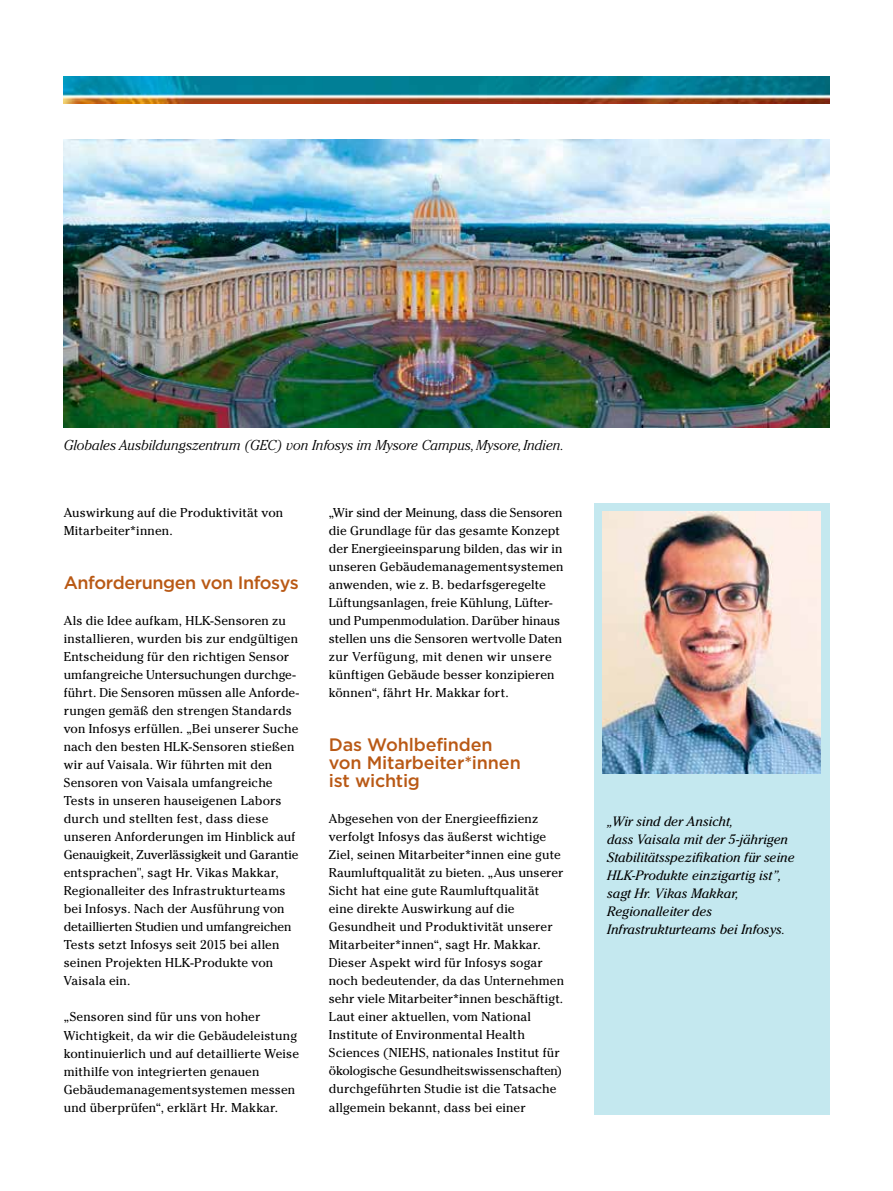
<style>
.page{position:relative;width:893px;height:1191px;background:#fff}
.page>*{position:absolute;margin:0;border:0;box-sizing:border-box;transform-origin:0 0}
.t1{font:500 18px/18px "Gotham";letter-spacing:-.015em;color:#b95915}
.t2{font:italic 300 14.25px "Cheltenham Std";color:#000}
.t3{font:italic 13.5px/18px "Cheltenham Std";letter-spacing:-.005em;color:#000}
.t4{font:12.75px/18px "Cheltenham Std";letter-spacing:.005em;color:#000}
</style>
<div class="page">
<img style="left:64px;top:77px;width:765px;height:27px">
<div style="left:594px;top:503px;width:236px;height:611px;background:#c4e8ef"></div>
<img style="left:602px;top:511px;width:219px;height:263px">
<img style="left:64px;top:139px;width:765px;height:288px">
<p class="t2" style="left:64px;top:437px;width:502px">Globales Ausbildungszentrum (GEC) von Infosys im Mysore Campus, Mysore, Indien.</p>
<p class="t4" style="left:64px;top:504px;width:221px">Auswirkung auf die Produktivität von<br>Mitarbeiter*innen.</p>
<h1 class="t1" style="left:64px;top:573px;width:236px">Anforderungen von Infosys</h1>
<p class="t4" style="left:64px;top:612px;width:237px">Als die Idee aufkam, HLK-Sensoren zu installieren, wurden bis zur endgültigen Entscheidung für den richtigen Sensor umfangreiche Untersuchungen durchge&shy;führt. Die Sensoren müssen alle Anforde&shy;rungen gemäß den strengen Standards von Infosys erfüllen. „Bei unserer Suche nach den besten HLK-Sensoren stießen wir auf Vaisala. Wir führten mit den Sensoren von Vaisala umfangreiche Tests in unseren hauseigenen Labors durch und stellten fest, dass diese unseren Anforderungen im Hinblick auf Genauigkeit, Zuverlässigkeit und Garantie entsprachen", sagt Hr. Vikas Makkar, Regionalleiter des Infrastrukturteams bei Infosys. Nach der Ausführung von detaillierten Studien und umfangreichen Tests setzt Infosys seit 2015 bei allen seinen Projekten HLK-Produkte von Vaisala ein.</p>
<p class="t4" style="left:64px;top:1008px;width:237px">„Sensoren sind für uns von hoher Wichtigkeit, da wir die Gebäudeleistung kontinuierlich und auf detaillierte Weise mithilfe von integrierten genauen Gebäudemanagementsystemen messen und überprüfen“, erklärt Hr. Makkar.</p>
<p class="t4" style="left:329px;top:504px;width:236px">„Wir sind der Meinung, dass die Sensoren die Grundlage für das gesamte Konzept der Energieeinsparung bilden, das wir in unseren Gebäudemanagementsystemen anwenden, wie z. B. bedarfsgeregelte Lüftungsanlagen, freie Kühlung, Lüfter&shy;und Pumpenmodulation. Darüber hinaus stellen uns die Sensoren wertvolle Daten zur Verfügung, mit denen wir unsere künftigen Gebäude besser konzipieren können“, fährt Hr. Makkar fort.</p>
<h1 class="t1" style="left:329px;top:735px;width:193px">Das Wohlbefinden von Mitarbeiter*innen ist wichtig</h1>
<p class="t4" style="left:329px;top:810px;width:237px">Abgesehen von der Energieeffizienz verfolgt Infosys das äußerst wichtige Ziel, seinen Mitarbeiter*innen eine gute Raumluftqualität zu bieten. „Aus unserer Sicht hat eine gute Raumluftqualität eine direkte Auswirkung auf die Gesundheit und Produktivität unserer Mitarbeiter*innen“, sagt Hr. Makkar.<br>Dieser Aspekt wird für Infosys sogar noch bedeutender, da das Unternehmen sehr viele Mitarbeiter*innen beschäftigt.<br>Laut einer aktuellen, vom National Institute of Environmental Health Sciences (NIEHS, nationales Institut für ökologische Gesundheitswissenschaften) durchgeführten Studie ist die Tatsache allgemein bekannt, dass bei einer</p>
<p class="t3" style="left:607px;top:812px;width:189px">„Wir sind der Ansicht,<br>dass Vaisala mit der 5-jährigen<br>Stabilitätsspezifikation für seine<br>HLK-Produkte einzigartig ist”, sagt Hr. Vikas Makkar,<br>Regionalleiter des<br>Infrastrukturteams bei Infosys.</p>
</div>
